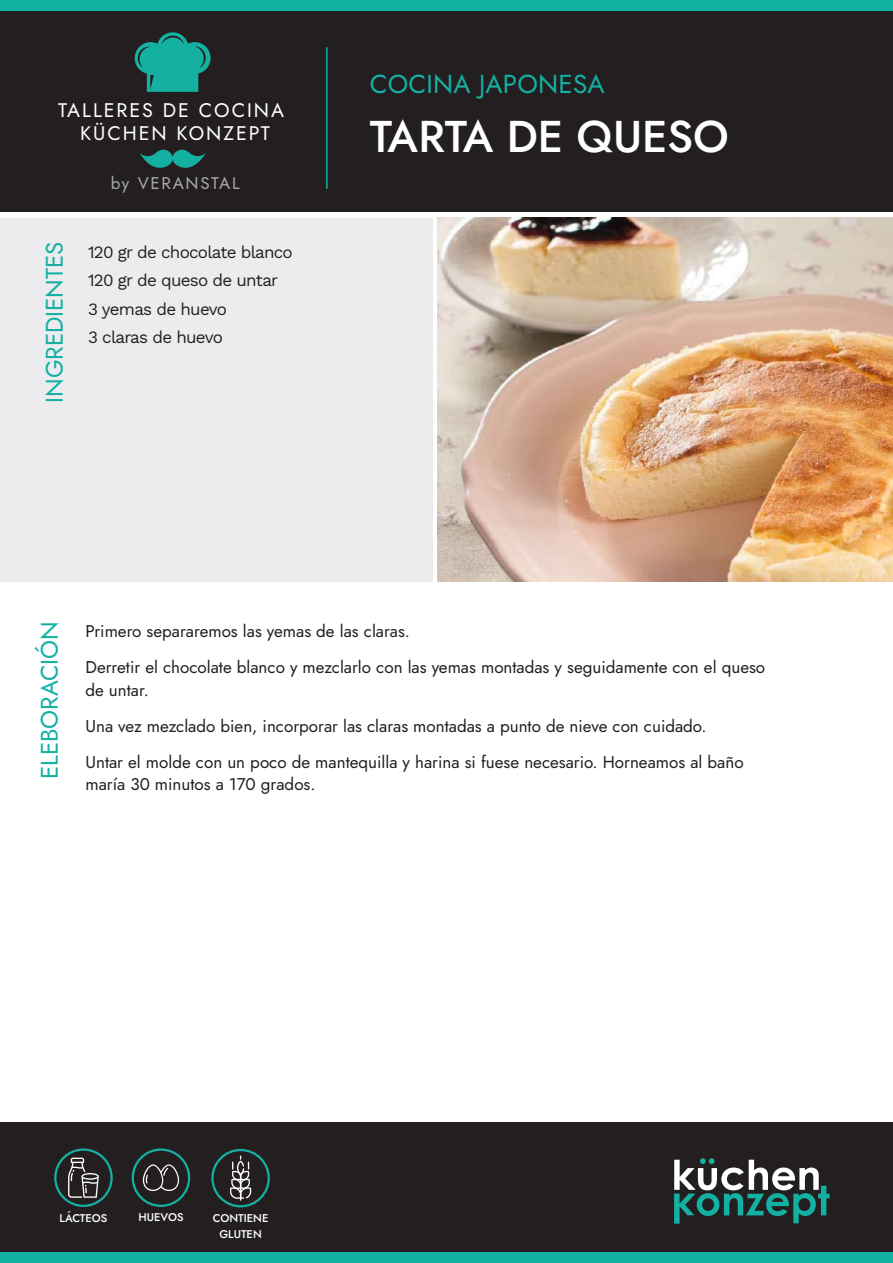
<style>
.page{position:relative;width:893px;height:1263px;background:#fff}
.page>*{position:absolute;margin:0;border:0;box-sizing:border-box;transform-origin:0 0}
.t1{font:500 44.4px "Jost";color:#fff}
.t2{font:25.95px "Jost";letter-spacing:.01em;color:#14b1a3}
.t3{font:24px "Jost";color:#14b1a3}
.t4{font:19.65px/22px "Jost";letter-spacing:.1em;color:#fff;text-align:center}
.t5{font:16.95px/36px "Jost";color:#231f20}
.t6{font:16.95px/28.5px "Work Sans";letter-spacing:-.045em;color:#231f20}
.t7{font:16.95px "Jost";letter-spacing:.1em;color:#a8a9ad}
.t8{font:500 11.25px/15.1px "Jost";color:#fff;text-align:center}
</style>
<div class="page">
<img style="left:438px;top:218px;width:455px;height:363px">
<div style="left:0;top:1123px;width:893px;height:140px;background:#231f20"></div>
<div style="left:0;top:1252px;width:893px;height:11px;background:#12b1a2"></div>
<svg style="left:230px;top:1155px;width:21px;height:46px"></svg>
<div style="left:0;top:218px;width:433px;height:364px;background:#ececee"></div>
<div style="left:0;top:11px;width:893px;height:201px;background:#231f20"></div>
<svg style="left:674px;top:1158px;width:156px;height:65px"></svg>
<div style="left:0;top:0;width:893px;height:10px;background:#12b1a2"></div>
<hr style="left:326px;top:47px;width:2px;height:142px;background:#14b1a3">
<svg style="left:135px;top:32px;width:76px;height:60px"></svg>
<svg style="left:140px;top:149px;width:66px;height:19px"></svg>
<div style="left:211px;top:1149px;width:59px;height:58px;border:2px solid #14b1a3;border-radius:50%"></div>
<div style="left:54px;top:1148px;width:59px;height:59px;border:2px solid #14b1a3;border-radius:50%"></div>
<div style="left:132px;top:1148px;width:58px;height:59px;border:2px solid #14b1a3;border-radius:50%"></div>
<svg style="left:68px;top:1158px;width:31px;height:40px"></svg>
<svg style="left:143px;top:1164px;width:36px;height:27px"></svg>
<p class="t4" style="left:58px;top:100px;width:227px">TALLERES DE COCINA<br>KÜCHEN KONZEPT</p>
<p class="t7" style="left:111px;top:172px;width:130px">by VERANSTAL</p>
<h3 class="t3" style="left:38px;top:403px;width:163px;rotate:-90deg">INGREDIENTES</h3>
<p class="t6" style="left:88px;top:237px;width:206px">120 gr de chocolate blanco<br>120 gr de queso de untar<br>3 yemas de huevo<br>3 claras de huevo</p>
<h2 class="t2" style="left:370px;top:66px;width:237px">COCINA JAPONESA</h2>
<h1 class="t1" style="left:370px;top:106px;width:361px">TARTA DE QUESO</h1>
<h3 class="t3" style="left:33px;top:779px;width:159px;rotate:-90deg">ELEBORACIÓN</h3>
<p class="t5" style="left:85px;top:614px;width:681px">Primero separaremos las yemas de las claras.<br>Derretir el chocolate blanco y mezclarlo con las yemas montadas y seguidamente con el queso</p>
<p class="t5" style="left:85px;top:672px;width:660px">de untar.<br>Una vez mezclado bien, incorporar las claras montadas a punto de nieve con cuidado.<br>Untar el molde con un poco de mantequilla y harina si fuese necesario. Horneamos al baño</p>
<p class="t5" style="left:85px;top:767px;width:232px">maría 30 minutos a 170 grados.</p>
<p class="t8" style="left:59px;top:1211px;width:49px">LÁCTEOS</p>
<p class="t8" style="left:138px;top:1209px;width:47px">HUEVOS</p>
<p class="t8" style="left:213px;top:1211px;width:57px">CONTIENE<br>GLUTEN</p>
</div>
